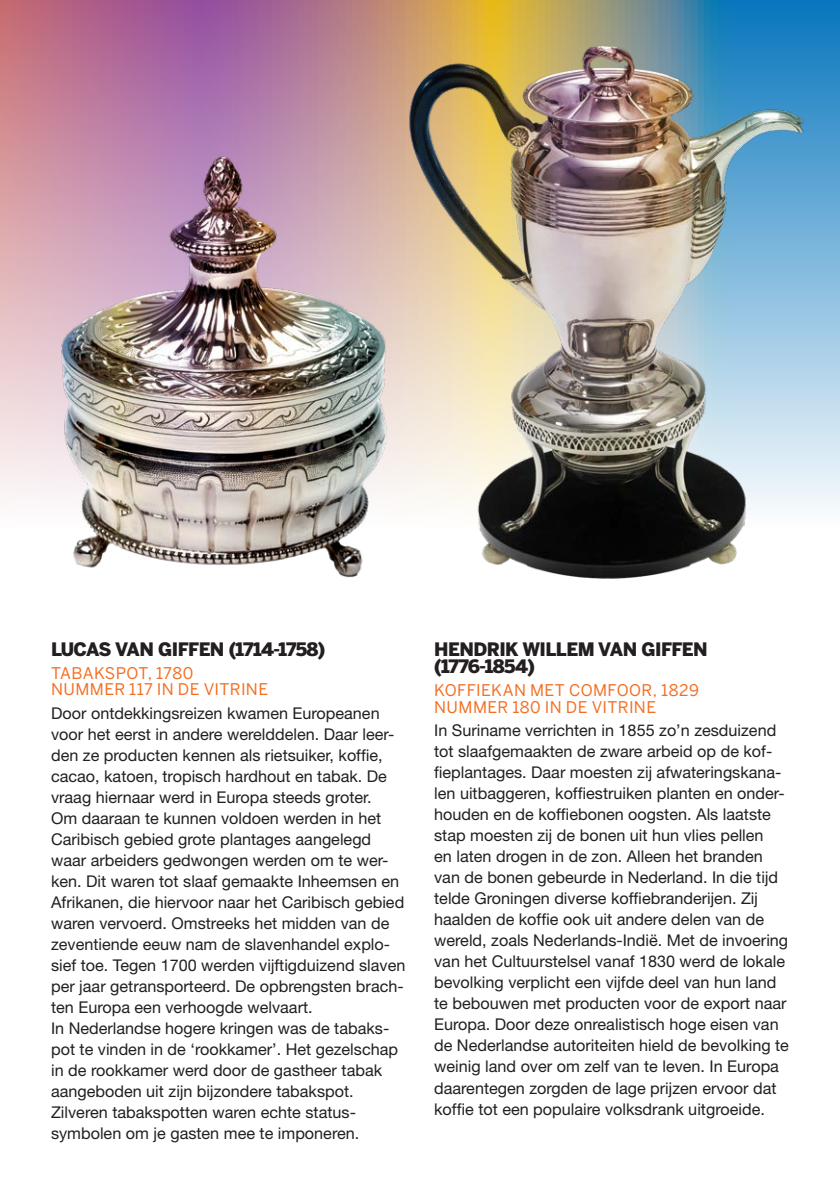
<style>
.page{position:relative;width:840px;height:1191px;background:#fff}
.page>*{position:absolute;margin:0;border:0;box-sizing:border-box;transform-origin:0 0}
.GMF_-_KOPJE{font:900 18.4px/17.6px "Benton Sans";letter-spacing:-.03em;color:#231f20}
.GMF_-_Brood__NL{font:16.2px/21px "Helvetica Neue LT Pro";color:#231f20}
.GMF_-_Titel{font:16px/16.4px "Benton Sans";letter-spacing:.025em;color:#f36e21}
</style>
<div class="page">
<svg style="left:0;top:0;width:340px;height:96px;background:#ae6b96"></svg>
<img style="left:340px;top:0;width:499px;height:579px">
<img style="left:0;top:96px;width:497px;height:483px">
<p class="GMF_-_KOPJE" style="left:51px;top:640px;width:276px">LUCAS VAN GIFFEN (1714-1758)</p>
<p class="GMF_-_Titel" style="left:51px;top:664px;width:218px">TABAKSPOT, 1780<br>NUMMER 117 IN DE VITRINE</p>
<p class="GMF_-_Brood__NL" style="left:51px;top:702px;width:355px">Door ontdekkingsreizen kwamen Europeanen voor het eerst in andere werelddelen. Daar leer&shy;den ze producten kennen als rietsuiker, koffie, cacao, katoen, tropisch hardhout en tabak. De vraag hiernaar werd in Europa steeds groter.<br>Om daaraan te kunnen voldoen werden in het Caribisch gebied grote plantages aangelegd waar arbeiders gedwongen werden om te wer&shy;ken. Dit waren tot slaaf gemaakte Inheemsen en Afrikanen, die hiervoor naar het Caribisch gebied waren vervoerd. Omstreeks het midden van de zeventiende eeuw nam de slavenhandel explo&shy;sief toe. Tegen 1700 werden vijftigduizend slaven per jaar getransporteerd. De opbrengsten brach&shy;ten Europa een verhoogde welvaart.</p>
<p class="GMF_-_Brood__NL" style="left:51px;top:1017px;width:348px">In Nederlandse hogere kringen was de tabaks&shy;pot te vinden in de ‘rookkamer’. Het gezelschap in de rookkamer werd door de gastheer tabak aangeboden uit zijn bijzondere tabakspot.<br>Zilveren tabakspotten waren echte status&shy;symbolen om je gasten mee te imponeren.</p>
<p class="GMF_-_KOPJE" style="left:434px;top:640px;width:275px">HENDRIK WILLEM VAN GIFFEN (1776-1854)</p>
<p class="GMF_-_Titel" style="left:434px;top:682px;width:266px">KOFFIEKAN MET COMFOOR, 1829<br>NUMMER 180 IN DE VITRINE</p>
<p class="GMF_-_Brood__NL" style="left:434px;top:719px;width:356px">In Suriname verrichten in 1855 zo’n zesduizend tot slaafgemaakten de zware arbeid op de kof&shy;fieplantages. Daar moesten zij afwateringskana&shy;len uitbaggeren, koffiestruiken planten en onder&shy;houden en de koffiebonen oogsten. Als laatste stap moesten zij de bonen uit hun vlies pellen<br>en laten drogen in de zon. Alleen het branden van de bonen gebeurde in Nederland. In die tijd telde Groningen diverse koffiebranderijen. Zij haalden de koffie ook uit andere delen van de wereld, zoals Nederlands-Indië. Met de invoering van het Cultuurstelsel vanaf 1830 werd de lokale bevolking verplicht een vijfde deel van hun land te bebouwen met producten voor de export naar Europa. Door deze onrealistisch hoge eisen van de Nederlandse autoriteiten hield de bevolking te weinig land over om zelf van te leven. In Europa daarentegen zorgden de lage prijzen ervoor dat koffie tot een populaire volksdrank uitgroeide.</p>
</div>
